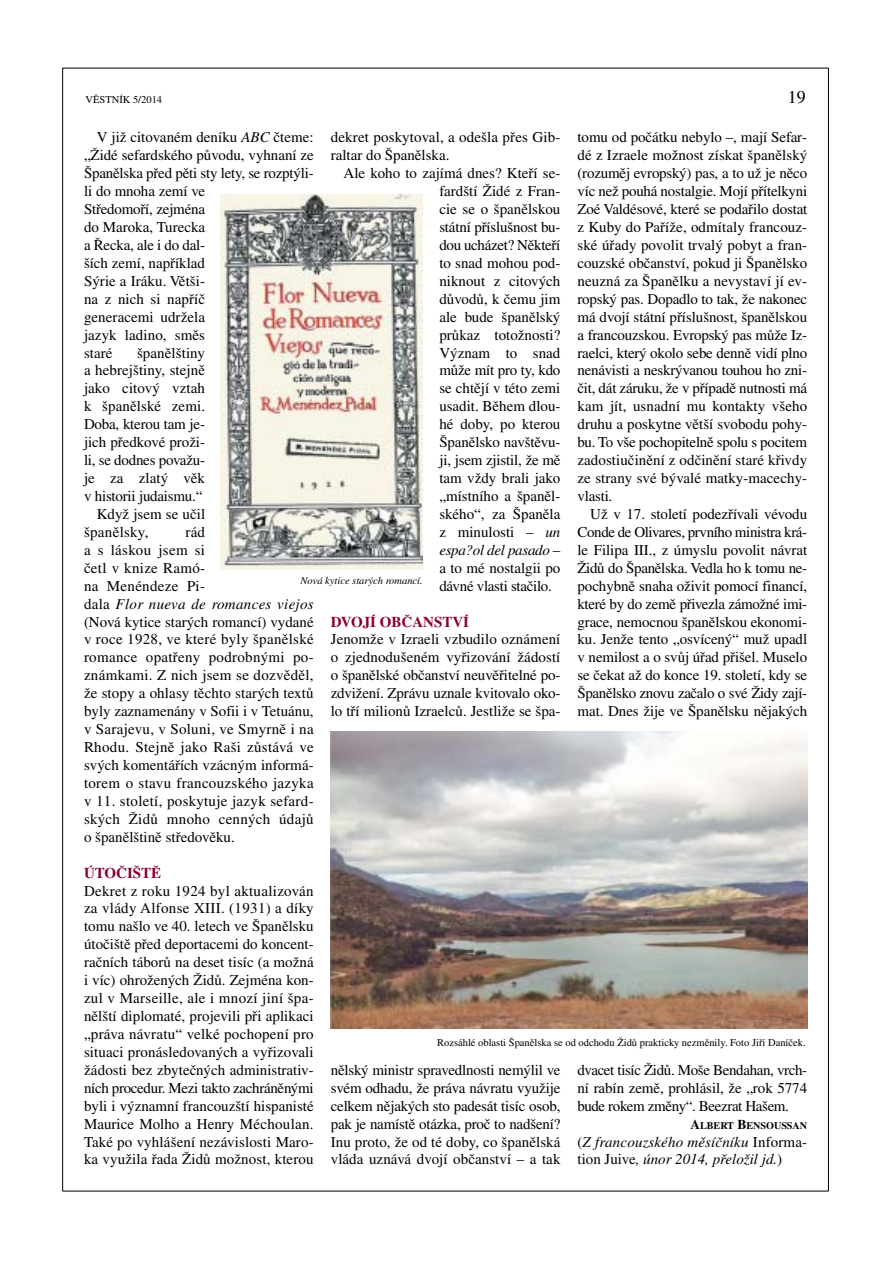
<style>
.page{position:relative;width:893px;height:1262px;background:#fff}
.page>*{position:absolute;margin:0;border:0;box-sizing:border-box;transform-origin:0 0}
.t1{font:18px "Times CE";color:#000}
.t2{font:15px/17.9px "Times CE";color:#000;text-align:justify}
.t3{font:15px/17.9px "Times CE";letter-spacing:.02em;color:#000}
.t4{font:italic 15px/18px "Times CE";letter-spacing:.01em;color:#000}
.t5{font:700 15px "Times CE";color:#8a002a}
.t6{font:10.5px "Times CE";color:#000}
.t7{font:italic 10.5px "Times CE";color:#000}
.t8{font:700 10.2px "Times CE";color:#000}
.s1{font-style:italic}
.s2{font-size:13.5px}
.s3{font-style:normal}
</style>
<div class="page">
<hr style="left:62px;top:68px;width:1px;height:1123px;background:#000">
<hr style="left:63px;top:1190px;width:765px;height:1px;background:#000">
<hr style="left:828px;top:68px;width:1px;height:1123px;background:#000">
<hr style="left:63px;top:68px;width:765px;height:1px;background:#000">
<img style="left:220px;top:194px;width:203px;height:376px">
<img style="left:331px;top:731px;width:476px;height:297px">
<p class="t6" style="left:85px;top:96px;width:78px">VĚSTNÍK 5/2014</p>
<p class="t1" style="left:787px;top:91px;width:19px">19</p>
<p class="t2" style="left:577px;top:130px;width:231px">tomu od počátku nebylo –, mají Sefar&shy;dé z Izraele možnost získat španělský (rozuměj evropský) pas, a to už je něco víc než pouhá nostalgie. Mojí přítelkyni Zoé Valdésové, které se podařilo dostat z Kuby do Paříže, odmítaly francouz&shy;ské úřady povolit trvalý pobyt a fran&shy;couzské občanství, pokud ji Španělsko neuzná za Španělku a nevystaví jí ev&shy;ropský pas. Dopadlo to tak, že nakonec má dvojí státní příslušnost, španělskou a francouzskou. Evropský pas může Iz&shy;raelci, který okolo sebe denně vidí plno nenávisti a neskrývanou touhou ho zni&shy;čit, dát záruku, že v případě nutnosti má kam jít, usnadní mu kontakty všeho druhu a poskytne větší svobodu pohy&shy;bu. To vše pochopitelně spolu s pocitem zadostiučinění z odčinění staré křivdy ze strany své bývalé matky-macechy&shy;vlasti.</p>
<p class="t2" style="left:577px;top:506px;width:231px;text-indent:13px">Už v 17. století podezřívali vévodu Conde de Olivares, prvního ministra krá&shy;le Filipa III., z úmyslu povolit návrat Židů do Španělska. Vedla ho k tomu ne&shy;pochybně snaha oživit pomocí financí, které by do země přivezla zámožné imi&shy;grace, nemocnou španělskou ekonomi&shy;ku. Jenže tento „osvícený“ muž upadl v nemilost a o svůj úřad přišel. Muselo se čekat až do konce 19. století, kdy se Španělsko znovu začalo o své Židy zají&shy;mat. Dnes žije ve Španělsku nějakých</p>
<p class="t2" style="left:331px;top:130px;width:231px">dekret poskytoval, a odešla přes Gib&shy;raltar do Španělska.</p>
<p class="t2" style="left:439px;top:166px;width:123px;text-indent:-96px">Ale koho to zajímá dnes? Kteří se&shy;fardští Židé z Fran&shy;cie se o španělskou státní příslušnost bu&shy;dou ucházet? Někteří to snad mohou pod&shy;niknout z citových důvodů, k čemu jim ale bude španělský průkaz totožnosti?<br>Význam to snad může mít pro ty, kdo se chtějí v této zemi usadit. Během dlou&shy;hé doby, po kterou Španělsko navštěvu&shy;ji, jsem zjistil, že mě tam vždy brali jako „místního a španěl&shy;ského“, za Španěla z minulosti – <span class="s1">un espa?ol del pasado</span> – a to mé nostalgii po dávné vlasti stačilo.</p>
<p class="t5" style="left:331px;top:616px;width:140px">DVOJÍ OBČANSTVÍ</p>
<p class="t2" style="left:331px;top:632px;width:231px">Jenomže v Izraeli vzbudilo oznámení o zjednodušeném vyřizování žádostí o španělské občanství neuvěřitelné po&shy;zdvižení. Zprávu uznale kvitovalo oko&shy;lo tří milionů Izraelců. Jestliže se špa-</p>
<p class="t2" style="left:84px;top:130px;width:231px;text-align:left;text-indent:13px">V již citovaném deníku <span class="s1">ABC</span> čteme: „Židé sefardského původu, vyhnaní ze<br>Španělska před pěti sty lety, se rozptýli&shy;li do mnoha zemí ve<br>Středomoří, zejména<br>do Maroka, Turecka<br>a Řecka, ale i do dal-<br>ších zemí, například<br>Sýrie a Iráku. Větši-<br>na z nich si napříč<br>generacemi udržela<br>jazyk ladino, směs<br>staré</p>
<p class="t2" style="left:137px;top:345px;width:69px">španělštiny</p>
<p class="t2" style="left:84px;top:363px;width:123px">a hebrejštiny, stejně</p>
<p class="t2" style="left:84px;top:381px;width:123px">jako citový vztah</p>
<p class="t2" style="left:84px;top:399px;width:123px">k španělské zemi.</p>
<p class="t2" style="left:84px;top:417px;width:123px">Doba, kterou tam je-</p>
<p class="t2" style="left:84px;top:435px;width:123px">jich předkové proži-</p>
<p class="t2" style="left:84px;top:452px;width:123px">li, se dodnes považu-</p>
<p class="t2" style="left:84px;top:470px;width:123px">je za zlatý věk</p>
<p class="t2" style="left:84px;top:488px;width:120px">v historii judaismu.“</p>
<p class="t2" style="left:97px;top:506px;width:110px">Když jsem se učil</p>
<p class="t3" style="left:84px;top:524px;width:66px">španělsky,</p>
<p class="t3" style="left:84px;top:524px;width:231px;text-indent:101px">rád<br>a s láskou jsem si<br>četl v knize Ramó-<br>na Menéndeze Pi-<br>dala <span class="s1">Flor nueva de romances viejos </span>(Nová kytice starých romancí) vydané v roce 1928, ve které byly španělské romance opatřeny podrobnými po&shy;známkami. Z nich jsem se dozvěděl, že stopy a ohlasy těchto starých textů byly zaznamenány v Sofii i v Tetuánu, v Sarajevu, v Soluni, ve Smyrně i na<br>Rhodu. Stejně jako Raši zůstává ve svých komentářích vzácným informá&shy;torem o stavu francouzského jazyka v 11. století, poskytuje jazyk sefard&shy;ských Židů mnoho cenných údajů o španělštině středověku.</p>
<p class="t5" style="left:84px;top:867px;width:79px">ÚTOČIŠTĚ</p>
<p class="t2" style="left:84px;top:883px;width:231px">Dekret z roku 1924 byl aktualizován za vlády Alfonse XIII. (1931) a díky tomu našlo ve 40. letech ve Španělsku útočiště před deportacemi do koncent&shy;račních táborů na deset tisíc (a možná i víc) ohrožených Židů. Zejména kon&shy;zul v Marseille, ale i mnozí jiní špa&shy;nělští diplomaté, projevili při aplikaci „práva návratu“ velké pochopení pro situaci pronásledovaných a vyřizovali žádosti bez zbytečných administrativ&shy;ních procedur. Mezi takto zachráněnými byli i významní francouzští hispanisté Maurice Molho a Henry Méchoulan.<br>Také po vyhlášení nezávislosti Maro&shy;ka využila řada Židů možnost, kterou</p>
<p class="t7" style="left:300px;top:576px;width:124px">Nová kytice starých romancí.</p>
<p class="t6" style="left:437px;top:1038px;width:370px">Rozsáhlé oblasti Španělska se od odchodu Židů prakticky nezměnily. Foto Jiří Daníček.</p>
<p class="t2" style="left:577px;top:1062px;width:231px">dvacet tisíc Židů. Moše Bendahan, vrch&shy;ní rabín země, prohlásil, že „rok 5774 bude rokem změny“. Beezrat Hašem.</p>
<p class="t8" style="left:690px;top:1121px;width:118px"><span class="s2">A</span>LBERT <span class="s2">B</span>ENSOUSSAN</p>
<p class="t4" style="left:577px;top:1133px;width:231px"><span class="s3">(</span>Z francouzského měsíčníku <span class="s3">Informa&shy;tion Juive</span>, únor 2014, přeložil jd.<span class="s3">)</span></p>
<p class="t2" style="left:331px;top:1062px;width:231px">nělský ministr spravedlnosti nemýlil ve svém odhadu, že práva návratu využije celkem nějakých sto padesát tisíc osob, pak je namístě otázka, proč to nadšení?<br>Inu proto, že od té doby, co španělská vláda uznává dvojí občanství – a tak</p>
</div>
